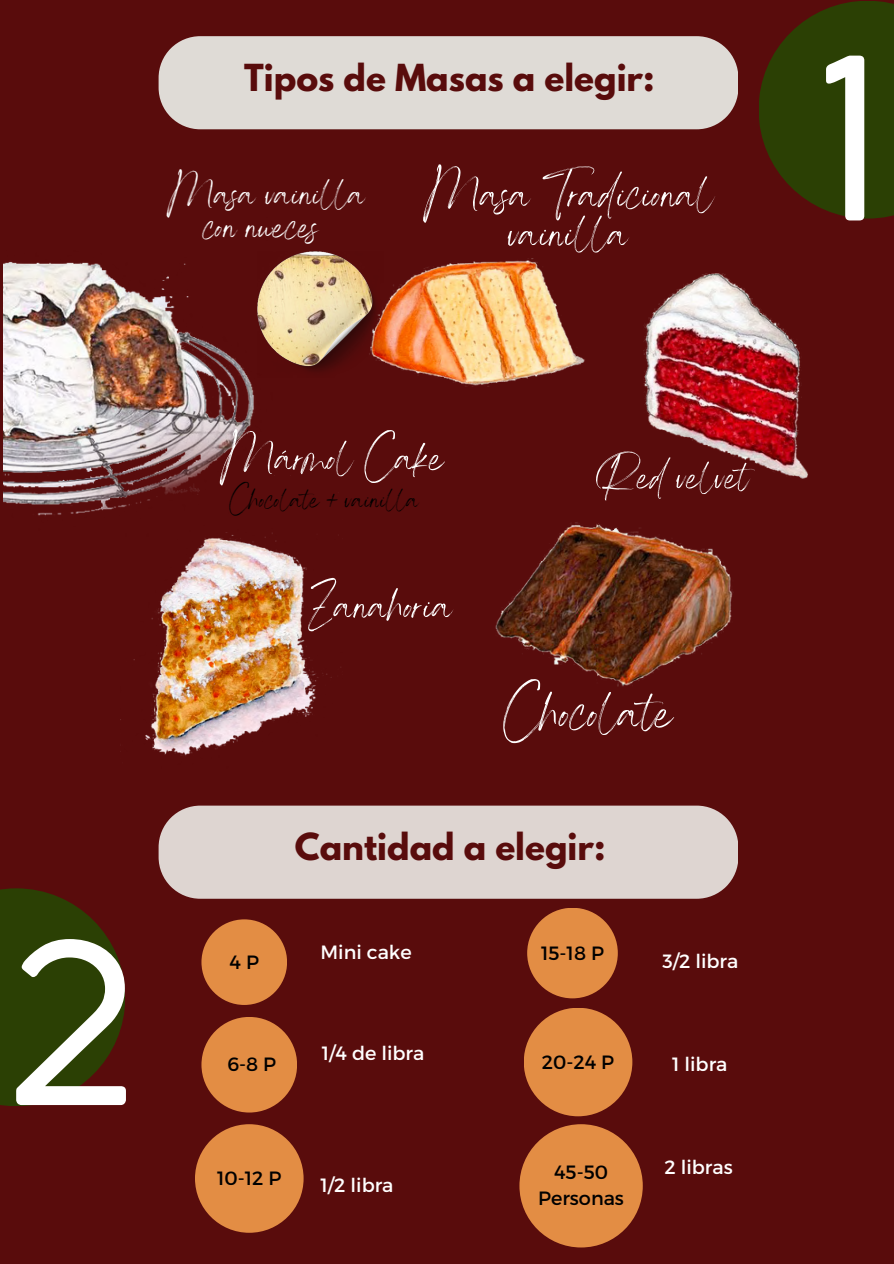
<style>
.page{position:relative;width:894px;height:1264px;background:#fff}
.page>*{position:absolute;margin:0;border:0;box-sizing:border-box;transform-origin:0 0}
.t1{font:222.15px "Coco Gothic";color:#fff}
.t2{font:67.65px "Angella White";color:#fff}
.t3{font:58.2px "Angella White";color:#fff}
.t4{font:56.7px "Angella White";color:#fff}
.t5{font:55.95px "Angella White";color:#fff}
.t6{font:51.15px "Angella White";color:#fff}
.t7{font:48.3px "Angella White";color:#fff}
.t8{font:35.85px "Angella White";color:#000}
.t9{font:700 33px "League Spartan";color:#590c0c}
.t10{font:19.2px "Montserrat";color:#fff}
.t11{font:19.2px/25.8px "Montserrat";color:#000;text-align:center}
</style>
<div class="page">
<div style="left:0;top:0;width:893px;height:1263px;background:#590c0c"></div>
<img style="left:383px;top:258px;width:202px;height:129px">
<img style="left:495px;top:522px;width:238px;height:165px">
<img style="left:623px;top:273px;width:185px;height:280px">
<img style="left:120px;top:537px;width:221px;height:219px">
<img style="left:4px;top:227px;width:269px;height:309px">
<img style="left:257px;top:251px;width:126px;height:127px">
<div style="left:201px;top:919px;width:86px;height:85px;background:#e38d44;border-radius:50%"></div>
<div style="left:158px;top:36px;width:580px;height:93px;background:#dfdbd6"></div>
<div style="left:158px;top:805px;width:580px;height:93px;background:#ded5d1"></div>
<div style="left:201px;top:1016px;width:96px;height:96px;background:#e38d44;border-radius:50%"></div>
<div style="left:195px;top:1124px;width:108px;height:108px;background:#e38d44;border-radius:50%"></div>
<div style="left:527px;top:907px;width:90px;height:91px;background:#e38d44;border-radius:50%"></div>
<div style="left:519px;top:1124px;width:123px;height:123px;background:#e38d44;border-radius:50%"></div>
<div style="left:523px;top:1007px;width:109px;height:109px;background:#e38d44;border-radius:50%"></div>
<svg style="left:759px;top:1px;width:134px;height:217px;fill:#2b4004"></svg>
<svg style="left:0;top:888px;width:125px;height:218px;fill:#2b4004"></svg>
<h5 class="t9" style="left:244px;top:61px;width:411px">Tipos de Masas a elegir:</h5>
<p class="t7" style="left:167px;top:164px;width:201px">Masa vainilla</p>
<p class="t7" style="left:204px;top:196px;width:117px">con nueces</p>
<p class="t3" style="left:423px;top:158px;width:292px">Masa Tradicional</p>
<p class="t3" style="left:508px;top:197px;width:122px">vainilla</p>
<h6 class="t1" style="left:2px;top:940px;width:138px">2</h6>
<p class="t5" style="left:220px;top:423px;width:226px">Mármol Cake</p>
<h2 class="t8" style="left:229px;top:477px;width:191px">Chocolate + vainilla</h2>
<h3 class="t4" style="left:308px;top:570px;width:146px">Zanahoria</h3>
<p class="t6" style="left:595px;top:445px;width:154px">Red velvet</p>
<h2 class="t2" style="left:503px;top:670px;width:172px">Chocolate</h2>
<h1 class="t9" style="left:295px;top:829px;width:312px">Cantidad a elegir:</h1>
<p class="t11" style="left:229px;top:948px;width:31px">4 P</p>
<p class="t10" style="left:320px;top:940px;width:93px">Mini cake</p>
<h3 class="t11" style="left:541px;top:938px;width:64px">15-18 P</h3>
<h6 class="t10" style="left:662px;top:949px;width:77px">3/2 libra</h6>
<h4 class="t11" style="left:227px;top:1050px;width:50px">6-8 P</h4>
<h4 class="t10" style="left:322px;top:1040px;width:104px">1/4 de libra</h4>
<p class="t11" style="left:541px;top:1047px;width:74px">20-24 P</p>
<p class="t10" style="left:672px;top:1051px;width:57px">1 libra</p>
<h2 class="t11" style="left:217px;top:1164px;width:66px">10-12 P</h2>
<h6 class="t10" style="left:320px;top:1172px;width:75px">1/2 libra</h6>
<p class="t11" style="left:538px;top:1158px;width:87px">45-50<br>Personas</p>
<p class="t10" style="left:664px;top:1154px;width:70px">2 libras</p>
<h6 class="t1" style="left:808px;top:56px;width:77px">1</h6>
</div>
